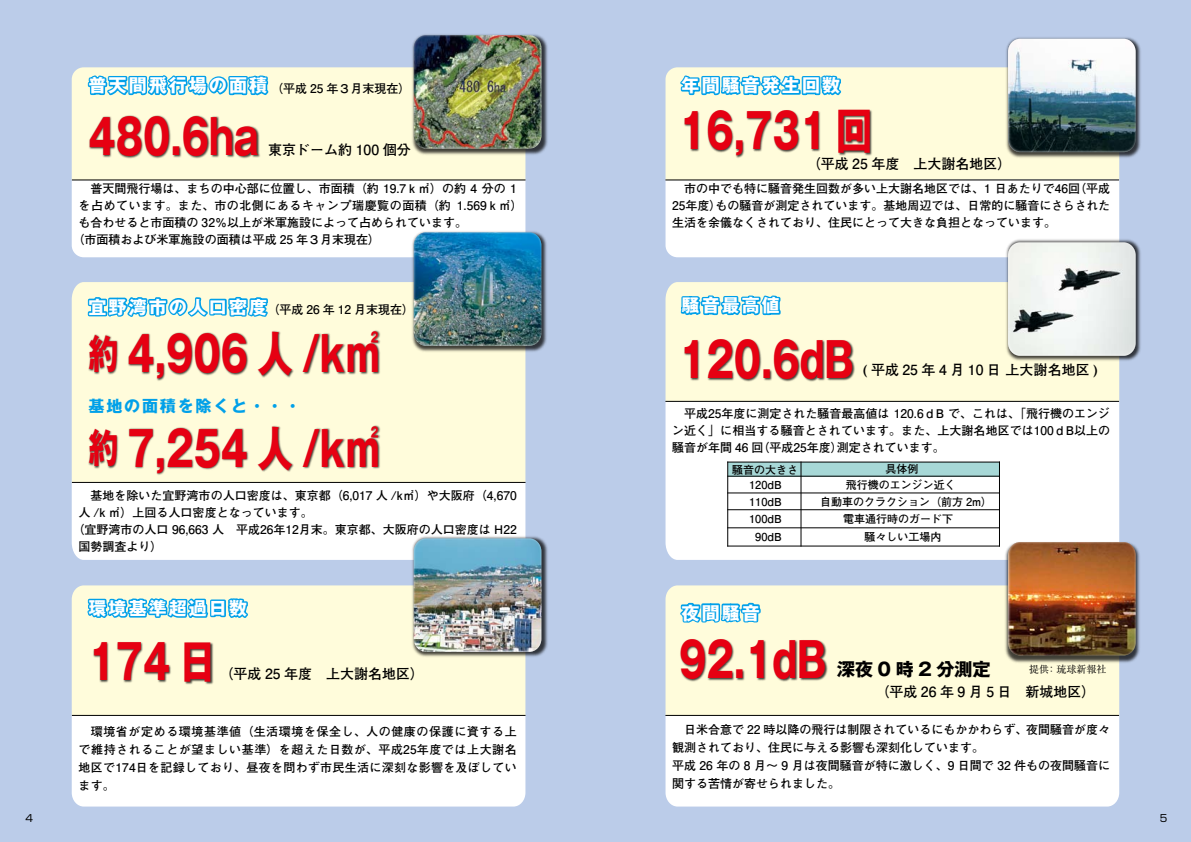
<style>
.page{position:relative;width:1191px;height:842px;background:#bbcce9}
.page>*{position:absolute;margin:0;border:0;box-sizing:border-box;transform-origin:0 0}
.t1{font:700 48.1px/94.7px "Gothic MB101 Pro";color:#e60012;scale:.75 1}
.t2{font:700 18px "Gothic MB101 Pro";letter-spacing:.115em;color:#fff}
.t3{font:700 18px "Gothic MB101 Pro";letter-spacing:.25em;color:#000}
.t4{font:700 16px "Gothic MB101 Pro";letter-spacing:.115em;color:#00a0e9}
.t5{font:700 14px "Futo Go B101 Pro";color:#000}
.t6{font:700 12px/18px "Futo Go B101 Pro";color:#000;text-align:justify}
.t7{font:700 12px "Futo Go B101 Pro";letter-spacing:.045em;color:#000}
.t8{font:700 11px/17.2px "Futo Go B101 Pro";color:#000;text-align:center}
.t9{font:10px "Ryumin Pro";color:#000}
.t10{font:10px "Shin Go Pro";color:#000}
.s1{font-size:40px}
</style>
<div class="page">
<div style="left:72px;top:180px;width:453px;height:77px;background:#fff"></div>
<div style="left:72px;top:67px;width:453px;height:112px;background:#fffcdb"></div>
<div style="left:665px;top:180px;width:454px;height:77px;background:#fff"></div>
<div style="left:665px;top:67px;width:454px;height:112px;background:#fffcdb"></div>
<div style="left:72px;top:483px;width:453px;height:77px;background:#fff"></div>
<div style="left:72px;top:282px;width:453px;height:200px;background:#fffcdb"></div>
<div style="left:665px;top:402px;width:454px;height:158px;background:#fff"></div>
<div style="left:665px;top:282px;width:454px;height:119px;background:#fffcdb"></div>
<div style="left:72px;top:716px;width:453px;height:90px;background:#fff"></div>
<div style="left:72px;top:585px;width:453px;height:130px;background:#fffcdb"></div>
<div style="left:665px;top:716px;width:454px;height:90px;background:#fff"></div>
<div style="left:665px;top:585px;width:454px;height:130px;background:#fffcdb"></div>
<img style="left:410px;top:229px;width:137px;height:124px">
<img style="left:411px;top:535px;width:137px;height:124px">
<img style="left:1004px;top:37px;width:137px;height:123px">
<img style="left:1004px;top:238px;width:137px;height:124px">
<img style="left:1003px;top:540px;width:137px;height:124px">
<img style="left:410px;top:34px;width:138px;height:123px">
<img style="left:414px;top:35px;width:127px;height:114px;border-radius:12px">
<img style="left:1008px;top:39px;width:127px;height:113px;border-radius:12px">
<img style="left:1008px;top:542px;width:127px;height:113px;border-radius:12px">
<svg style="left:1008px;top:242px;width:127px;height:114px;background:#dadedb"></svg>
<img style="left:414px;top:232px;width:127px;height:114px;border-radius:12px">
<img style="left:414px;top:538px;width:127px;height:114px;border-radius:12px">
<svg style="left:86px;top:67px;width:186px;height:31px;background:#7ecde2"></svg>
<svg style="left:676px;top:73px;width:168px;height:28px;background:#73c9e2"></svg>
<svg style="left:678px;top:293px;width:104px;height:28px;background:#71c8e2"></svg>
<svg style="left:676px;top:601px;width:89px;height:27px;background:#74c9e2"></svg>
<svg style="left:86px;top:292px;width:186px;height:53px;background:#9bd8e0"></svg>
<svg style="left:71px;top:596px;width:180px;height:25px;background:#6bc6e3"></svg>
<img style="left:87px;top:111px;width:175px;height:57px">
<img style="left:677px;top:105px;width:198px;height:57px">
<img style="left:677px;top:334px;width:180px;height:58px">
<img style="left:677px;top:634px;width:153px;height:58px">
<img style="left:87px;top:636px;width:132px;height:57px">
<img style="left:87px;top:328px;width:297px;height:57px">
<img style="left:87px;top:422px;width:297px;height:58px">
<hr style="left:72px;top:179px;width:453px;height:1px;background:#000">
<hr style="left:72px;top:482px;width:453px;height:1px;background:#000">
<hr style="left:72px;top:715px;width:453px;height:1px;background:#000">
<hr style="left:665px;top:179px;width:454px;height:1px;background:#000">
<hr style="left:665px;top:401px;width:454px;height:1px;background:#000">
<hr style="left:665px;top:715px;width:454px;height:1px;background:#000">
<hr style="left:727px;top:545px;width:272px;height:1px;background:#000">
<div style="left:727px;top:462px;width:272px;height:14px;background:#a7d8d7"></div>
<div style="left:741px;top:476px;width:275px;height:69px;background:#fff"></div>
<hr style="left:727px;top:462px;width:1px;height:84px;background:#000">
<hr style="left:800px;top:462px;width:1px;height:84px;background:#000">
<hr style="left:999px;top:462px;width:1px;height:84px;background:#000">
<hr style="left:727px;top:462px;width:272px;height:1px;background:#000">
<hr style="left:727px;top:476px;width:272px;height:1px;background:#000">
<hr style="left:727px;top:492px;width:272px;height:1px;background:#000">
<hr style="left:727px;top:509px;width:272px;height:1px;background:#000">
<hr style="left:727px;top:527px;width:272px;height:1px;background:#000">
<h2 class="t2" style="left:88px;top:70px;width:180px">普天間飛行場の面積</h2>
<h1 class="t1" style="left:88px;top:83px;width:228px">480.6ha</h1>
<h1 class="t1" style="left:679px;top:77px;width:259px">16,731 回</h1>
<h2 class="t2" style="left:681px;top:70px;width:160px">年間騒音発生回数</h2>
<p class="t6" style="left:271px;top:78px;width:141px">（平成 25 年３月末現在）</p>
<p class="t5" style="left:268px;top:139px;width:144px">東京ドーム約 100 個分</p>
<p class="t5" style="left:806px;top:153px;width:206px">（平成 25 年度　上大謝名地区）</p>
<p class="t6" style="left:79px;top:178px;width:439px">　普天間飛行場は、まちの中心部に位置し、市面積（約 19.7ｋ㎡）の約 4 分の 1</p>
<p class="t7" style="left:79px;top:196px;width:445px">を占めています。また、市の北側にあるキャンプ瑞慶覧の面積（約 1.569ｋ㎡）</p>
<p class="t6" style="left:79px;top:212px;width:390px">も合わせると市面積の 32％以上が米軍施設によって占められています。</p>
<p class="t6" style="left:73px;top:229px;width:309px">（市面積および米軍施設の面積は平成 25 年３月末現在）</p>
<h2 class="t2" style="left:88px;top:292px;width:180px">宜野湾市の人口密度</h2>
<p class="t6" style="left:267px;top:299px;width:148px">（平成 26 年 12 月末現在）</p>
<h1 class="t1" style="left:88px;top:300px;width:391px"><span class="s1">約</span> 4,906 人 /k㎡<span class="s1">約</span> 7,254 人 /k㎡</h1>
<h3 class="t4" style="left:88px;top:393px;width:214px">基地の面積を除くと・・・</h3>
<p class="t6" style="left:79px;top:484px;width:439px">　基地を除いた宜野湾市の人口密度は、東京都（6,017 人 /k㎡）や大阪府（4,670</p>
<p class="t6" style="left:79px;top:501px;width:236px">人 /k ㎡）上回る人口密度となっています。</p>
<p class="t6" style="left:73px;top:518px;width:445px">（宜野湾市の人口 96,663 人　平成26年12月末。東京都、大阪府の人口密度は H22</p>
<p class="t6" style="left:79px;top:535px;width:86px">国勢調査より）</p>
<h2 class="t2" style="left:88px;top:593px;width:160px">環境基準超過日数</h2>
<p class="t6" style="left:672px;top:179px;width:439px;line-height:17px">　市の中でも特に騒音発生回数が多い上大謝名地区では、1 日あたりで46回（平成25年度）もの騒音が測定されています。基地周辺では、日常的に騒音にさらされた生活を余儀なくされており、住民にとって大きな負担となっています。　　</p>
<h2 class="t2" style="left:681px;top:290px;width:100px">騒音最高値</h2>
<h1 class="t1" style="left:679px;top:307px;width:234px">120.6dB</h1>
<p class="t5" style="left:863px;top:359px;width:236px">( 平成 25 年 4 月 10 日 上大謝名地区 )</p>
<p class="t6" style="left:672px;top:404px;width:439px;line-height:17px">　平成25年度に測定された騒音最高値は 120.6ｄB で、これは、「飛行機のエンジン近く」に相当する騒音とされています。また、上大謝名地区では100ｄB以上の騒音が年間 46 回（平成25年度）測定されています。</p>
<p class="t8" style="left:732px;top:460px;width:67px;line-height:15.3px">騒音の大きさ<br>120dB</p>
<p class="t8" style="left:749px;top:492px;width:34px">110dB<br>100dB<br>90dB</p>
<h2 class="t2" style="left:681px;top:598px;width:80px">夜間騒音</h2>
<p class="t8" style="left:885px;top:459px;width:34px">具体例</p>
<p class="t8" style="left:846px;top:475px;width:111px">飛行機のエンジン近く</p>
<p class="t8" style="left:820px;top:492px;width:173px">自動車のクラクション（前方 2m）</p>
<p class="t8" style="left:843px;top:509px;width:111px">電車通行時のガード下</p>
<p class="t8" style="left:864px;top:526px;width:78px">騒々しい工場内</p>
<h1 class="t1" style="left:88px;top:608px;width:171px">174 日</h1>
<h1 class="t1" style="left:679px;top:607px;width:198px">92.1dB</h1>
<p class="t5" style="left:220px;top:662px;width:206px">（平成 25 年度　上大謝名地区）</p>
<h2 class="t3" style="left:837px;top:654px;width:155px">深夜0時2分測定</h2>
<p class="t9" style="left:1029px;top:661px;width:79px">提供：琉球新報社</p>
<p class="t5" style="left:875px;top:680px;width:222px">（平成 26 年 9 月 5 日　新城地区）</p>
<p class="t6" style="left:79px;top:721px;width:440px">　環境省が定める環境基準値（生活環境を保全し、人の健康の保護に資する上で維持されることが望ましい基準）を超えた日数が、平成25年度では上大謝名地区で174日を記録しており、昼夜を問わず市民生活に深刻な影響を及ぼしています。</p>
<p class="t6" style="left:672px;top:718px;width:440px;text-align:left">　日米合意で 22 時以降の飛行は制限されているにもかかわらず、夜間騒音が度々観測されており、住民に与える影響も深刻化しています。<br>平成 26 年の 8 月～ 9 月は夜間騒音が特に激しく、9 日間で 32 件もの夜間騒音に関する苦情が寄せられました。</p>
<p class="t10" style="left:25px;top:810px;width:9px">4</p>
<p class="t10" style="left:1159px;top:810px;width:9px">5</p>
</div>
